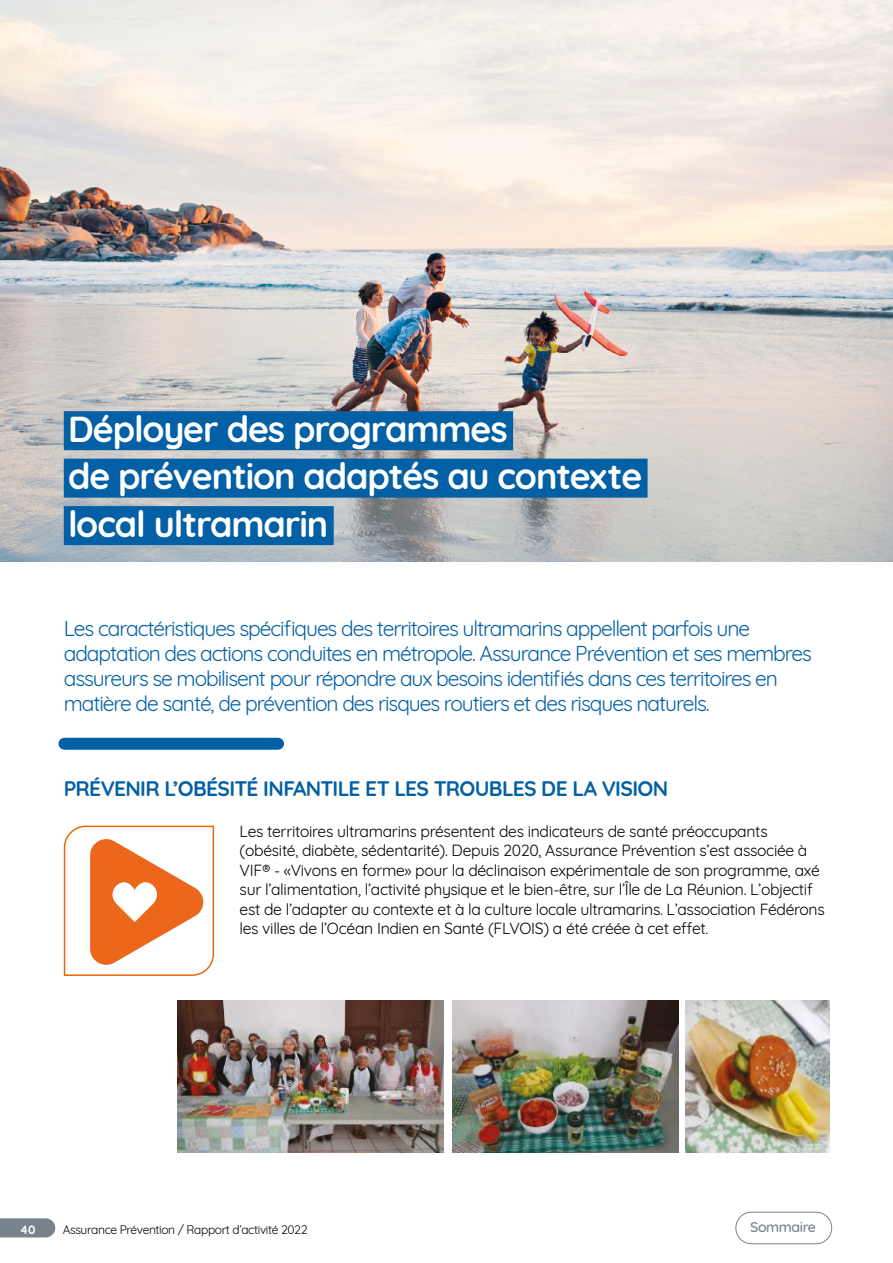
<style>
.page{position:relative;width:893px;height:1263px;background:#fff}
.page>*{position:absolute;margin:0;border:0;box-sizing:border-box;transform-origin:0 0}
.t1{font:700 36px/47.4px "Quicksand";letter-spacing:-.03em;color:#fff}
.t2{font:21px/25.2px "Quicksand";letter-spacing:-.05em;color:#0460a4}
.t3{font:700 21px "Quicksand";letter-spacing:-.03em;color:#0460a4}
.t4{font:15.75px/19.5px "Quicksand";letter-spacing:-.02em;color:#000}
.t5{font:500 14.25px "Quicksand";letter-spacing:-.03em;color:#79838c}
.t6{font:12px "Quicksand";letter-spacing:-.03em;color:#000}
.t7{font:700 12px "Quicksand";color:#fff}
</style>
<div class="page">
<svg style="left:0;top:1218px;width:55px;height:19px"></svg>
<img style="left:0;top:0;width:893px;height:561px">
<div style="left:64px;top:411px;width:449px;height:39px;background:#0460a4"></div>
<div style="left:64px;top:459px;width:584px;height:39px;background:#0460a4"></div>
<div style="left:64px;top:506px;width:270px;height:39px;background:#0460a4"></div>
<div style="left:64px;top:738px;width:214px;height:12px;background:#0460a4"></div>
<svg style="left:63px;top:825px;width:152px;height:151px"></svg>
<img style="left:453px;top:1000px;width:225px;height:152px">
<img style="left:686px;top:1000px;width:143px;height:152px">
<img style="left:178px;top:1000px;width:266px;height:152px">
<div style="left:736px;top:1212px;width:96px;height:32px;border:1px solid #79838c;border-radius:16px"></div>
<h1 class="t1" style="left:68px;top:402px;width:576px">Déployer des programmes<br>de prévention adaptés au contexte local ultramarin</h1>
<p class="t2" style="left:64px;top:613px;width:750px">Les caractéristiques spécifiques des territoires ultramarins appellent parfois une adaptation des actions conduites en métropole. Assurance Prévention et ses membres assureurs se mobilisent pour répondre aux besoins identifiés dans ces territoires en matière de santé, de prévention des risques routiers et des risques naturels.</p>
<h2 class="t3" style="left:64px;top:771px;width:606px">PRÉVENIR L’OBÉSITÉ INFANTILE ET LES TROUBLES DE LA VISION</h2>
<p class="t4" style="left:240px;top:820px;width:587px">Les territoires ultramarins présentent des indicateurs de santé préoccupants (obésité, diabète, sédentarité). Depuis 2020, Assurance Prévention s’est associée à VIF® - «Vivons en forme» pour la déclinaison expérimentale de son programme, axé sur l’alimentation, l’activité physique et le bien-être, sur l’Île de La Réunion. L’objectif est de l’adapter au contexte et à la culture locale ultramarins. L’association Fédérons les villes de l’Océan Indien en Santé (FLVOIS) a été créée à cet effet.</p>
<p class="t7" style="left:20px;top:1220px;width:17px">40</p>
<p class="t6" style="left:63px;top:1220px;width:246px">Assurance Prévention / Rapport d’activité 2022</p>
<p class="t5" style="left:750px;top:1215px;width:67px">Sommaire</p>
</div>
